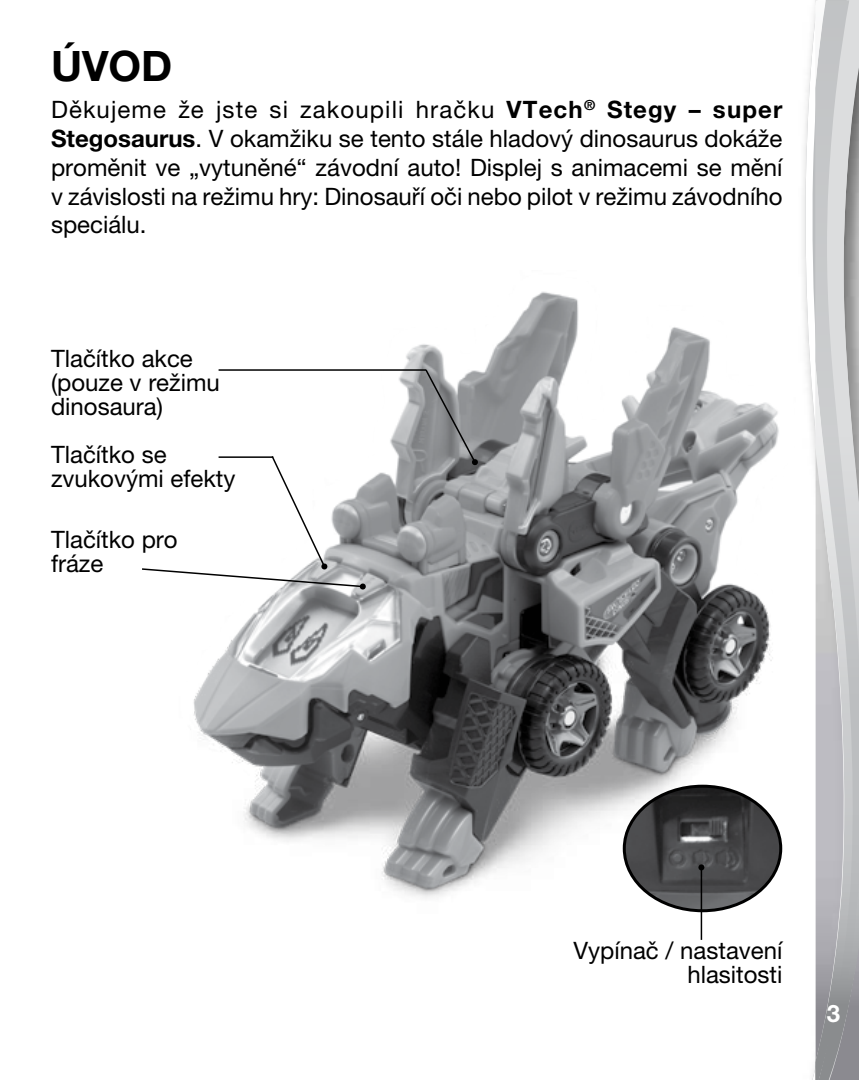
<style>
.page{position:relative;width:859px;height:1080px;background:#fff}
.page>*{position:absolute;margin:0;border:0;box-sizing:border-box;transform-origin:0 0}
.t1{font:700 42px "Helvetica Neue LT Pro";color:#000}
.t2{font:24px/24px "Helvetica Neue LT Pro";color:#000}
.t3{font:700 24px "Helvetica Neue LT Pro";color:#fff}
.s1{font-weight:700}
</style>
<div class="page">
<svg style="left:805px;top:11px;width:10px;height:1069px"></svg>
<img style="left:853px;top:0;width:6px;height:1080px">
<img style="left:815px;top:0;width:38px;height:1080px">
<img style="left:193px;top:270px;width:641px;height:647px">
<img style="left:624px;top:786px;width:157px;height:125px">
<div style="left:623px;top:785px;width:159px;height:127px;border:3px solid #000;border-radius:50%"></div>
<hr style="left:701px;top:867px;width:1px;height:73px;background:#000">
<svg style="left:698px;top:864px;width:6px;height:6px"></svg>
<svg style="left:424px;top:368px;width:53px;height:96px;background:#929396"></svg>
<svg style="left:471px;top:459px;width:7px;height:7px"></svg>
<hr style="left:219px;top:369px;width:207px;height:2px;background:#000">
<svg style="left:142px;top:454px;width:222px;height:134px"></svg>
<svg style="left:359px;top:583px;width:7px;height:7px"></svg>
<h1 class="t1" style="left:51px;top:40px;width:123px">ÚVOD</h1>
<p class="t2" style="left:51px;top:95px;width:733px;line-height:28.8px;text-align:justify">Děkujeme že jste si zakoupili hračku <span class="s1">VTech</span><sup>®</sup> <span class="s1">Stegy – super Stegosaurus</span>. V okamžiku se tento stále hladový dinosaurus dokáže proměnit ve „vytuněné“ závodní auto! Displej s animacemi se mění v závislosti na režimu hry: Dinosauří oči nebo pilot v režimu závodního speciálu.</p>
<p class="t2" style="left:51px;top:346px;width:170px">Tlačítko akce (pouze v režimu dinosaura)</p>
<p class="t2" style="left:51px;top:443px;width:186px">Tlačítko se zvukovými efekty</p>
<p class="t2" style="left:51px;top:527px;width:128px">Tlačítko pro fráze</p>
<p class="t2" style="left:573px;top:938px;width:210px;text-align:right">Vypínač / nastavení hlasitosti</p>
<p class="t3" style="left:827px;top:998px;width:15px">3</p>
</div>
